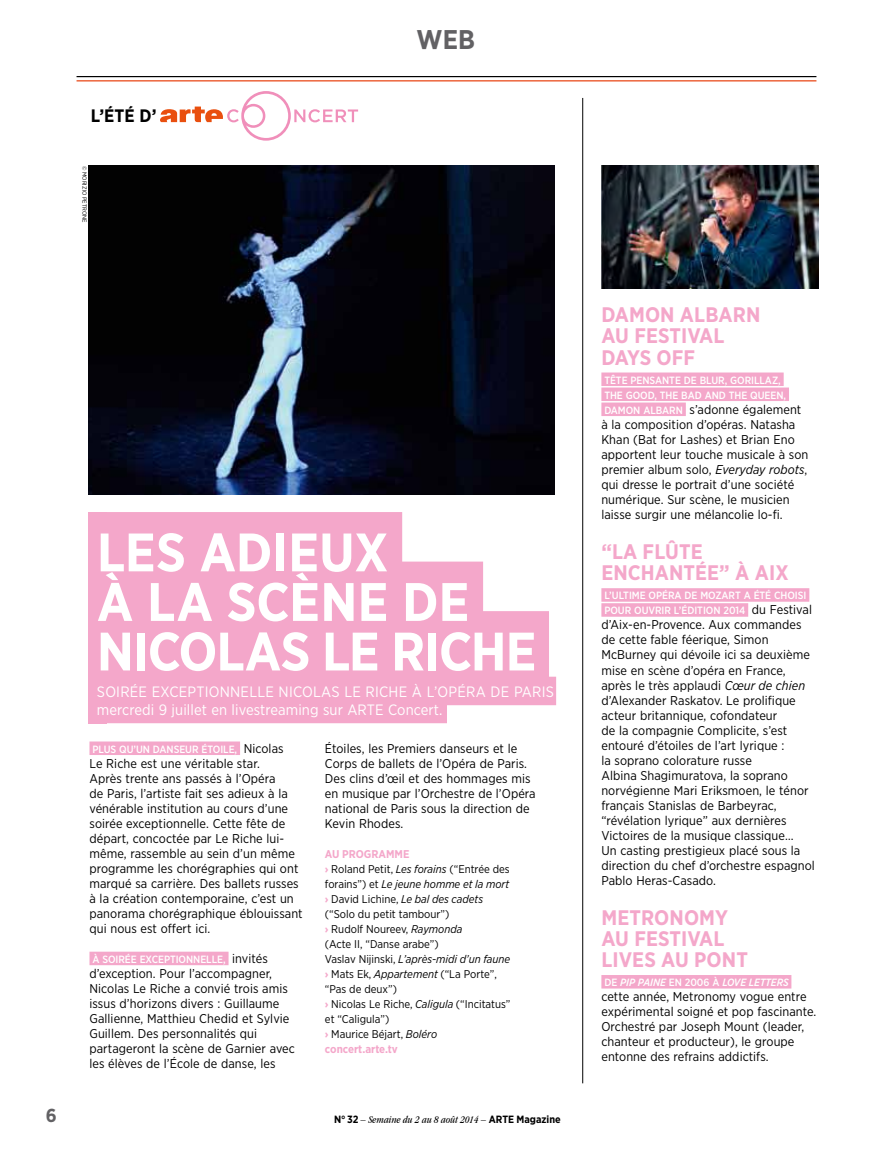
<style>
.page{position:relative;width:893px;height:1149px;background:#fff}
.page>*{position:absolute;margin:0;border:0;box-sizing:border-box;transform-origin:0 0}
.t1{font:700 54px/49.5px "Gotham Narrow";letter-spacing:-.005em;color:#fff}
.t2{font:700 27px "Gotham Narrow";color:#626164}
.t3{font:700 21px/21px "Gotham Narrow";letter-spacing:.005em;color:#f4a7ca}
.t4{font:700 18.75px "Gotham Narrow";color:#626164}
.t5{font:700 18px "Gotham Narrow";color:#000}
.t6{font:15px/18px "Gotham Narrow";letter-spacing:.005em;color:#fff}
.t7{font:12.75px/15px "Gotham Narrow";letter-spacing:.005em;color:#000}
.t8{font:11.25px/15px "Gotham Narrow";color:#000}
.t9{font:500 10.5px/15px "Gotham Narrow";letter-spacing:-.005em;color:#fff}
.t10{font:italic condensed 10.5px "Garamond IT Cby BT";color:#000}
.t11{font:italic 500 10.5px "Gotham Narrow";letter-spacing:-.005em;color:#fff}
.t12{font:700 10.5px "Gotham Narrow";color:#000}
.t13{font:6px "Gotham Narrow";color:#000}
.s1{color:#f4a7ca}
.s2{font-weight:400;font-size:12.75px;color:#000}
.s3{font-weight:700;color:#f4a7ca}
.s4{font-style:italic}
.s5{font-weight:500;font-size:10.5px;color:#fff}
.s6{font-family:"Gotham Narrow";font-weight:700;font-style:normal;font-stretch:normal}
.s7{font-style:normal}
</style>
<div class="page">
<div style="left:88px;top:512px;width:19px;height:211px;background:#f4a7ca"></div>
<hr style="left:77px;top:76px;width:739px;height:1px;background:#000">
<hr style="left:77px;top:80px;width:739px;height:1px;background:#e73e0b">
<div style="left:97px;top:512px;width:305px;height:70px;background:#f4a7ca"></div>
<div style="left:97px;top:561px;width:386px;height:71px;background:#f4a7ca"></div>
<div style="left:97px;top:611px;width:452px;height:70px;background:#f4a7ca"></div>
<div style="left:97px;top:676px;width:459px;height:29px;background:#f4a7ca"></div>
<div style="left:97px;top:694px;width:350px;height:29px;background:#f4a7ca"></div>
<hr style="left:582px;top:98px;width:1px;height:984px;background:#000">
<div style="left:89px;top:741px;width:151px;height:13px;background:#f4a7ca"></div>
<div style="left:89px;top:951px;width:140px;height:13px;background:#f4a7ca"></div>
<div style="left:601px;top:372px;width:183px;height:14px;background:#f4a7ca"></div>
<div style="left:601px;top:387px;width:188px;height:14px;background:#f4a7ca"></div>
<div style="left:601px;top:402px;width:85px;height:14px;background:#f4a7ca"></div>
<div style="left:601px;top:588px;width:208px;height:13px;background:#f4a7ca"></div>
<div style="left:601px;top:603px;width:147px;height:13px;background:#f4a7ca"></div>
<div style="left:601px;top:974px;width:190px;height:14px;background:#f4a7ca"></div>
<svg style="left:160px;top:91px;width:198px;height:50px"></svg>
<img style="left:601px;top:166px;width:217px;height:122px">
<img style="left:88px;top:166px;width:466px;height:328px">
<h3 class="t5" style="left:91px;top:104px;width:67px">L’ÉTÉ D’</h3>
<p class="t13" style="left:88px;top:166px;width:57px;rotate:90deg">© morizio petrone</p>
<h2 class="t2" style="left:417px;top:22px;width:60px">WEB</h2>
<h1 class="t1" style="left:97px;top:527px;width:453px">LES ADIEUX<br>À LA SCÈNE DE<br>NICOLAS LE RICHE<span class="s1">.</span></h1>
<p class="t6" style="left:97px;top:682px;width:133px">Soirée exceptionnelle</p>
<p class="t6" style="left:97px;top:682px;width:459px;text-indent:182px">Nicolas Le Riche à l’Opéra de Paris mercredi 9 juillet en livestreaming sur ARTE Concert.</p>
<p class="t9" style="left:92px;top:741px;width:95px">PLUS QU’UN DANSEUR</p>
<p class="t9" style="left:202px;top:741px;width:84px">ÉTOI LE, <span class="s2">Nicolas</span></p>
<p class="t7" style="left:89px;top:755px;width:215px">Le Riche est une véritable star.<br>Après trente ans passés à l’Opéra<br>de Paris, l’artiste fait ses adieux à la vénérable institution au cours d’une soirée exceptionnelle. Cette fête de départ, concoctée par Le Riche lui&shy;même, rassemble au sein d’un même programme les chorégraphies qui ont marqué sa carrière. Des ballets russes à la création contemporaine, c’est un panorama chorégraphique éblouissant qui nous est offert ici.</p>
<p class="t9" style="left:92px;top:951px;width:63px">À SOIRÉE EXCEPTIONNE</p>
<p class="t7" style="left:325px;top:740px;width:212px">Étoiles, les Premiers danseurs et le<br>Corps de ballets de l’Opéra de Paris.<br>Des clins d’œil et des hommages mis en musique par l’Orchestre de l’Opéra national de Paris sous la direction de<br>Kevin Rhodes.</p>
<p class="t8" style="left:325px;top:845px;width:187px"><span class="s3">AU PROGRAMME<br>›</span> Roland Petit, <span class="s4">Les forains</span> (“Entrée des forains”) et <span class="s4">Le jeune homme et la mort </span><span class="s3">›</span> David Lichine, <span class="s4">Le bal des cadets </span>(“Solo du petit tambour”)<br><span class="s3">›</span> Rudolf Noureev, <span class="s4">Raymonda<br></span>(Acte II , “Danse arabe”)<br>Vaslav Nijinski, <span class="s4">L’après-midi d’un faune </span><span class="s3">›</span> Mats Ek, <span class="s4">Appartement</span> (“La Porte”, “Pas de deux”)<br><span class="s3">›</span> Nicolas Le Riche, <span class="s4">Caligula</span> (“I ncitatus” et “Caligula”)<br><span class="s3">›</span> Maurice Béjart, <span class="s4">Boléro<br></span><span class="s3">CONCERT.ARTE.TV</span></p>
<p class="t7" style="left:89px;top:950px;width:207px;text-indent:117px"><span class="s5">LLE,</span> invités d’exception. Pour l’accompagner,<br>Nicolas Le Riche a convié trois amis issus d’horizons divers : Guillaume<br>Gallienne, Matthieu Chedid et Sylvie<br>Guillem. Des personnalités qui partageront la scène de Garnier avec les élèves de l’École de danse, les</p>
<h3 class="t4" style="left:46px;top:1103px;width:12px">6</h3>
<p class="t10" style="left:334px;top:1112px;width:162px"><span class="s6">N° 32</span> – semaine du 2 au 8 août 2014 – <span class="s6">ARTE</span></p>
<p class="t12" style="left:517px;top:1111px;width:46px">MAGAZINE</p>
<h3 class="t3" style="left:601px;top:304px;width:161px">DAMON ALBARN<br>AU FESTIVAL<br>DAYS OFF</h3>
<p class="t9" style="left:604px;top:372px;width:34px">TÊTE PEN</p>
<p class="t9" style="left:650px;top:372px;width:20px">SANTE</p>
<p class="t9" style="left:684px;top:372px;width:98px">DE BLUR, GORI LLAZ,</p>
<p class="t9" style="left:604px;top:387px;width:37px">THE GOOD</p>
<p class="t9" style="left:654px;top:387px;width:104px">, THE BAD AND THE QUEEN</p>
<p class="t9" style="left:783px;top:387px;width:4px">,</p>
<p class="t7" style="left:601px;top:401px;width:209px"><span class="s5">DAMON ALBARN</span> s’adonne également<br>à la composition d’opéras. Natasha Khan (Bat for Lashes) et Brian Eno apportent leur touche musicale à son premier album solo, <span class="s4">Everyday robots</span>, qui dresse le portrait d’une société numérique. Sur scène, le musicien laisse surgir une mélancolie lo-fi.</p>
<h3 class="t3" style="left:601px;top:541px;width:189px">“LA FLÛTE<br>ENCHANTÉE” À AIX</h3>
<p class="t9" style="left:604px;top:588px;width:202px">L’ULTI ME OPÉRA DE MOZART A ÉTÉ CHOISI<br>POUR</p>
<p class="t9" style="left:634px;top:603px;width:27px">OUVRIR</p>
<p class="t9" style="left:674px;top:603px;width:20px">L’ÉDITION</p>
<p class="t7" style="left:601px;top:602px;width:215px;text-indent:122px"><span class="s5">2014</span> du Festival d’Aix-en-Provence. Aux commandes de cette fable féerique, Simon McBurney qui dévoile ici sa deuxième mise en scène d’opéra en France, après le très applaudi <span class="s4">Cœur de chien </span>d’Alexander Raskatov. Le prolifique acteur britannique, cofondateur<br>de la compagnie Complicite, s’est entouré d’étoiles de l’art lyrique :<br>la soprano colorature russe<br>Albina Shagimuratova, la soprano norvégienne Mari Eriksmoen, le ténor français Stanislas de Barbeyrac, “révélation lyrique” aux dernières Victoires de la musique classique…<br>Un casting prestigieux placé sous la direction du chef d’orchestre espagnol Pablo Heras-Casado.</p>
<h3 class="t3" style="left:601px;top:906px;width:148px">METRONOMY<br>AU FESTIVAL<br>LIVES AU PONT</h3>
<p class="t11" style="left:604px;top:975px;width:186px"><span class="s7">DE</span> PIP PAINE <span class="s7">EN 2006 À</span> LOVE LETTERS</p>
<p class="t7" style="left:601px;top:988px;width:216px">cette année, Metronomy vogue entre expérimental soigné et pop fascinante.<br>Orchestré par Joseph Mount (leader, chanteur et producteur), le groupe entonne des refrains addictifs.</p>
</div>
